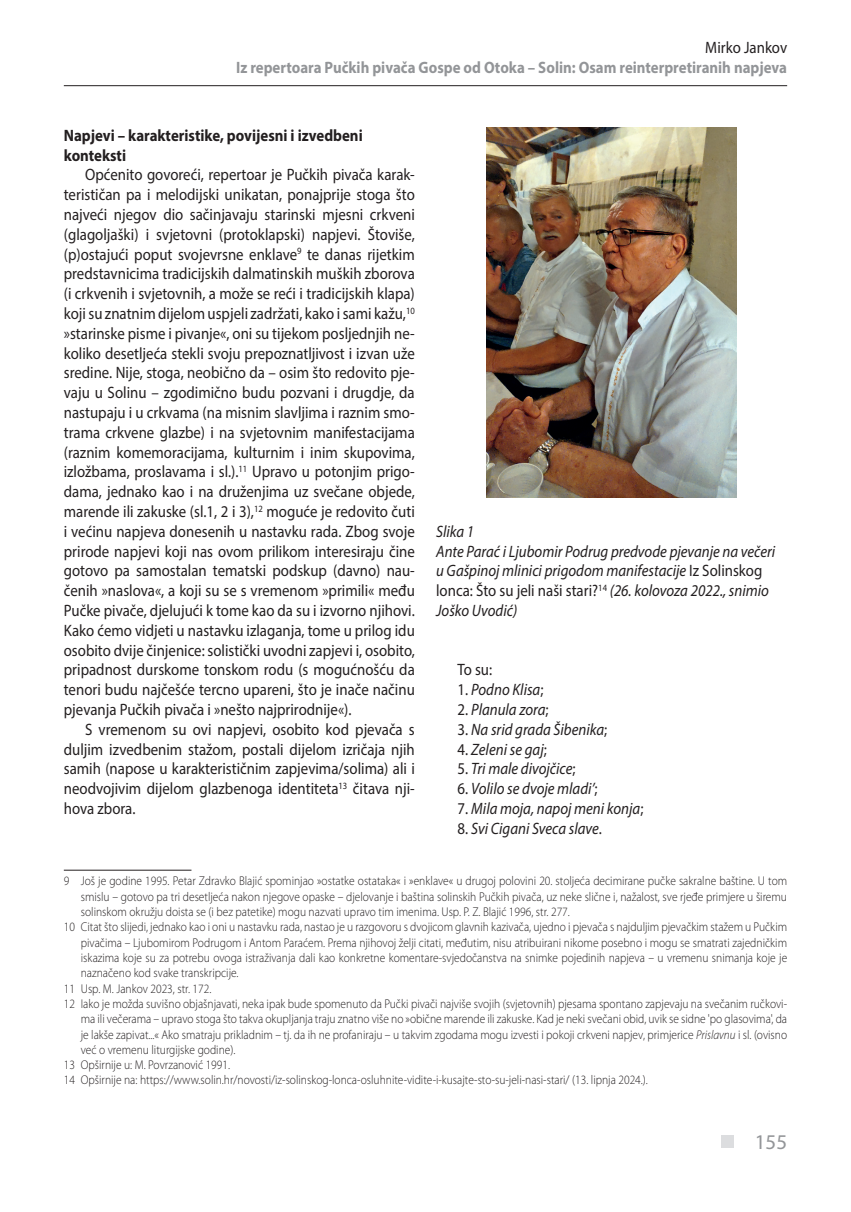
<style>
.page{position:relative;width:851px;height:1212px;background:#fff}
.page>*{position:absolute;margin:0;border:0;box-sizing:border-box;transform-origin:0 0}
.t1{font:21px "Myriad Pro";color:#939598}
.t2{font:16.5px/19.8px "Myriad Pro";color:#231f20;text-align:justify;scale:.9 1}
.t3{font:italic 16.5px/19.8px "Myriad Pro";color:#231f20;scale:.9 1}
.t4{font:700 16.5px "Myriad Pro";color:#939598;scale:.9 1}
.t5{font:700 16.5px/19.8px "Myriad Pro";color:#231f20;scale:.9 1}
.t6{font:300 12.75px "Myriad Pro";color:#231f20;scale:.9 1}
.s1{font-style:normal}
.s2{font-style:italic}
</style>
<div class="page">
<hr style="left:64px;top:85px;width:723px;height:1px;background:#231f20">
<div style="left:721px;top:1135px;width:12px;height:13px;background:#dcdddf"></div>
<hr style="left:64px;top:870px;width:127px;height:1px;background:#231f20">
<img style="left:486px;top:128px;width:250px;height:369px">
<p class="t2" style="left:705px;top:37px;width:92px">Mirko Jankov</p>
<p class="t4" style="left:236px;top:56px;width:613px">Iz repertoara Pučkih pivača Gospe od Otoka – Solin: Osam reinterpretiranih napjeva</p>
<p class="t5" style="left:64px;top:125px;width:333px">Napjevi – karakteristike, povijesni i izvedbeni konteksti</p>
<p class="t2" style="left:64px;top:165px;width:391px;text-indent:21px">Općenito govoreći, repertoar je Pučkih pivača karak&shy;terističan pa i melodijski unikatan, ponajprije stoga što najveći njegov dio sačinjavaju starinski mjesni crkveni (glagoljaški) i svjetovni (protoklapski) napjevi. Štoviše, (p)ostajući poput svojevrsne enklave<sup>9</sup> te danas rijetkim predstavnicima tradicijskih dalmatinskih muških zborova (i crkvenih i svjetovnih, a može se reći i tradicijskih klapa) koji su znatnim dijelom uspjeli zadržati, kako i sami kažu,<sup>10 </sup>»starinske pisme i pivanje«, oni su tijekom posljednjih ne&shy;koliko desetljeća stekli svoju prepoznatljivost i izvan uže sredine. Nije, stoga, neobično da – osim što redovito pje&shy;vaju u Solinu – zgodimično budu pozvani i drugdje, da nastupaju i u crkvama (na misnim slavljima i raznim smo&shy;trama crkvene glazbe) i na svjetovnim manifestacijama (raznim komemoracijama, kulturnim i inim skupovima, izložbama, proslavama i sl.).<sup>11</sup> Upravo u potonjim prigo&shy;dama, jednako kao i na druženjima uz svečane objede, marende ili zakuske (sl.1, 2 i 3),<sup>12</sup> moguće je redovito čuti i većinu napjeva donesenih u nastavku rada. Zbog svoje prirode napjevi koji nas ovom prilikom interesiraju čine gotovo pa samostalan tematski podskup (davno) nau&shy;čenih »naslova«, a koji su se s vremenom »primili« među Pučke pivače, djelujući k tome kao da su i izvorno njihovi.<br>Kako ćemo vidjeti u nastavku izlaganja, tome u prilog idu osobito dvije činjenice: solistički uvodni zapjevi i, osobito, pripadnost durskome tonskom rodu (s mogućnošću da tenori budu najčešće tercno upareni, što je inače načinu pjevanja Pučkih pivača i »nešto najprirodnije«).</p>
<p class="t2" style="left:64px;top:719px;width:391px;text-indent:21px">S vremenom su ovi napjevi, osobito kod pjevača s duljim izvedbenim stažom, postali dijelom izričaja njih samih (napose u karakterističnim zapjevima/solima) ali i neodvojivim dijelom glazbenoga identiteta<sup>13</sup> čitava nji&shy;hova zbora. <sup>14</sup></p>
<p class="t3" style="left:436px;top:521px;width:378px">Slika 1<br>Ante Parać i Ljubomir Podrug predvode pjevanje na večeri u Gašpinoj mlinici prigodom manifestacije <span class="s1">Iz Solinskog lonca: Što su jeli naši stari?</span><sup>14</sup> (26. kolovoza 2022., snimio Joško Uvodić)</p>
<p class="t2" style="left:457px;top:660px;width:40px">To su:</p>
<p class="t3" style="left:457px;top:679px;width:97px"><span class="s1">1.</span> Podno Klisa<span class="s1">;</span></p>
<p class="t3" style="left:457px;top:699px;width:103px"><span class="s1">2.</span> Planula zora<span class="s1">;</span></p>
<p class="t3" style="left:457px;top:719px;width:168px"><span class="s1">3.</span> Na srid grada Šibenika<span class="s1">;</span></p>
<p class="t3" style="left:457px;top:739px;width:101px"><span class="s1">4.</span> Zeleni se gaj<span class="s1">;</span></p>
<p class="t3" style="left:457px;top:759px;width:133px"><span class="s1">5.</span> Tri male divojčice<span class="s1">;</span></p>
<p class="t3" style="left:457px;top:778px;width:157px"><span class="s1">6.</span> Volilo se dvoje mladi’<span class="s1">;</span></p>
<p class="t3" style="left:457px;top:798px;width:208px"><span class="s1">7.</span> Mila moja, napoj meni konja<span class="s1">;</span></p>
<p class="t3" style="left:457px;top:818px;width:162px"><span class="s1">8.</span> Svi Cigani Sveca slave<span class="s1">.</span></p>
<p class="t6" style="left:64px;top:874px;width:805px">9 Još je godine 1995. Petar Zdravko Blajić spominjao »ostatke ostataka« i »enklave« u drugoj polovini 20. stoljeća decimirane pučke sakralne baštine. U tom</p>
<p class="t6" style="left:81px;top:889px;width:786px">smislu – gotovo pa tri desetljeća nakon njegove opaske – djelovanje i baština solinskih Pučkih pivača, uz neke slične i, nažalost, sve rjeđe primjere u širemu</p>
<p class="t6" style="left:81px;top:905px;width:545px">solinskom okružju doista se (i bez patetike) mogu nazvati upravo tim imenima. Usp. P. Z. Blajić 1996, str. 277.</p>
<p class="t6" style="left:64px;top:920px;width:805px">10 Citat što slijedi, jednako kao i oni u nastavku rada, nastao je u razgovoru s dvojicom glavnih kazivača, ujedno i pjevača s najduljim pjevačkim stažem u Pučkim</p>
<p class="t6" style="left:81px;top:935px;width:786px">pivačima – Ljubomirom Podrugom i Antom Paraćem. Prema njihovoj želji citati, međutim, nisu atribuirani nikome posebno i mogu se smatrati zajedničkim</p>
<p class="t6" style="left:81px;top:951px;width:786px">iskazima koje su za potrebu ovoga istraživanja dali kao konkretne komentare-svjedočanstva na snimke pojedinih napjeva – u vremenu snimanja koje je</p>
<p class="t6" style="left:81px;top:966px;width:177px">naznačeno kod svake transkripcije.</p>
<p class="t6" style="left:64px;top:981px;width:165px">11 Usp. M. Jankov 2023, str. 172.</p>
<p class="t6" style="left:64px;top:996px;width:805px">12 Iako je možda suvišno objašnjavati, neka ipak bude spomenuto da Pučki pivači najviše svojih (svjetovnih) pjesama spontano zapjevaju na svečanim ručkovi-</p>
<p class="t6" style="left:81px;top:1012px;width:786px">ma ili večerama – upravo stoga što takva okupljanja traju znatno više no »obične marende ili zakuske. Kad je neki svečani obid, uvik se sidne 'po glasovima', da</p>
<p class="t6" style="left:81px;top:1027px;width:786px">je lakše zapivat...« Ako smatraju prikladnim – tj. da ih ne profaniraju – u takvim zgodama mogu izvesti i pokoji crkveni napjev, primjerice <span class="s2">Prislavnu</span> i sl. (ovisno</p>
<p class="t6" style="left:81px;top:1042px;width:173px">već o vremenu liturgijske godine).</p>
<p class="t6" style="left:64px;top:1058px;width:186px">13 Opširnije u: M. Povrzanović 1991.</p>
<p class="t6" style="left:64px;top:1073px;width:650px">14 Opširnije na: https://www.solin.hr/novosti/iz-solinskog-lonca-osluhnite-vidite-i-kusajte-sto-su-jeli-nasi-stari/ (13. lipnja 2024.).</p>
<p class="t1" style="left:754px;top:1128px;width:34px">155</p>
</div>
